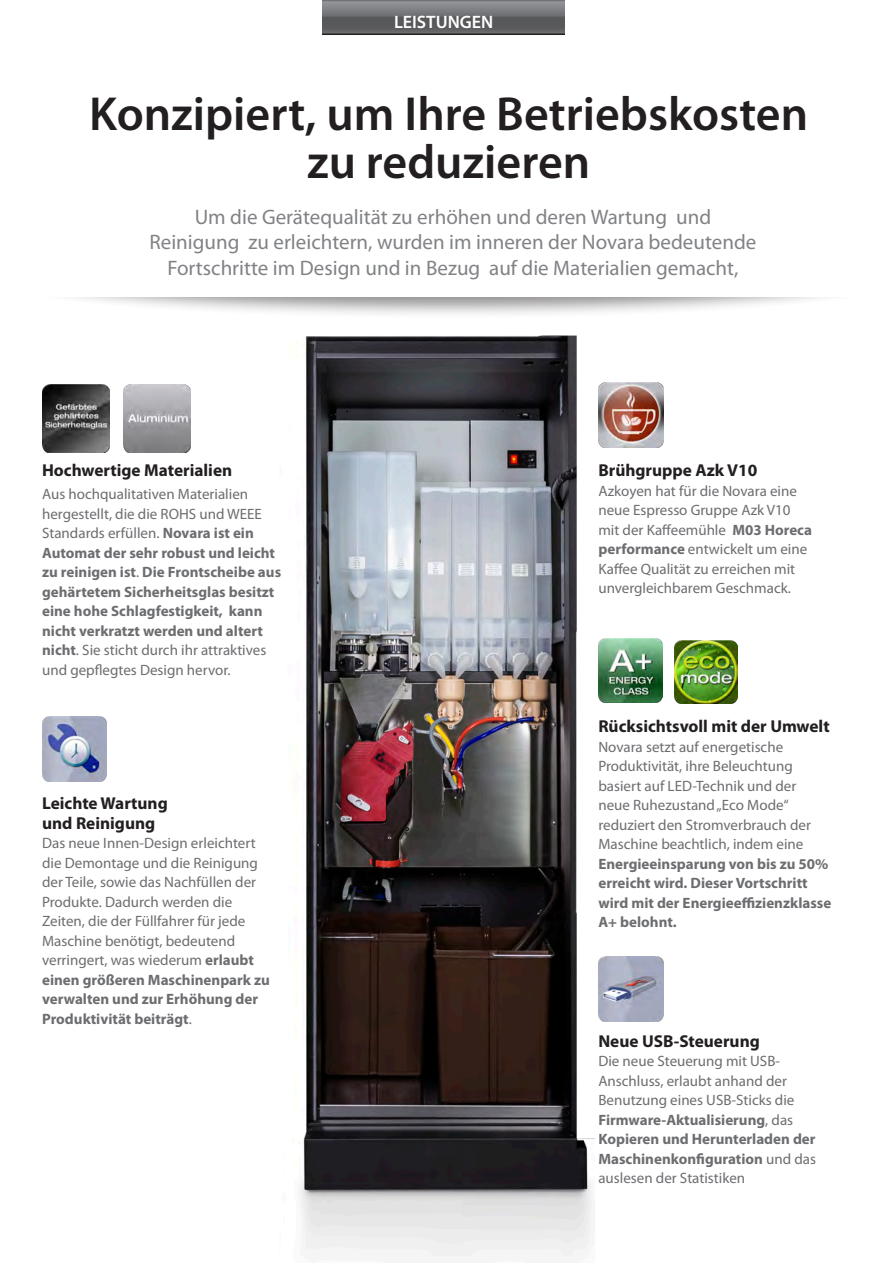
<style>
.page{position:relative;width:894px;height:1263px;background:#fff}
.page>*{position:absolute;margin:0;border:0;box-sizing:border-box;transform-origin:0 0}
.t1{font:600 48px "Myriad Pro";color:#231f20}
.t2{font:21px/25.2px "Myriad Pro";color:#808285;text-align:center}
.t3{font:600 18px "Myriad Pro";color:#fff}
.t4{font:700 17.25px "Myriad Pro";color:#231f20}
.t5{font:15px/19.5px "Myriad Pro";color:#6c6d70}
.t6{font:700 15px/19.5px "Myriad Pro";color:#6c6d70}
.s1{font-weight:400}
.s2{font-weight:700}
</style>
<div class="page">
<img style="left:298px;top:336px;width:297px;height:920px">
<div style="left:0;top:298px;width:881px;height:21px;background:#231f20;opacity:.5"></div>
<svg style="left:322px;top:0;width:243px;height:34px;background:#6c6d6f"></svg>
<img style="left:598px;top:383px;width:65px;height:64px">
<img style="left:598px;top:956px;width:65px;height:65px">
<img style="left:42px;top:716px;width:65px;height:65px">
<img style="left:598px;top:639px;width:64px;height:64px">
<img style="left:674px;top:640px;width:63px;height:63px">
<div style="left:0;top:298px;width:30px;height:21px;background:#fff"></div>
<img style="left:42px;top:385px;width:68px;height:67px">
<img style="left:123px;top:385px;width:67px;height:67px">
<p class="t3" style="left:394px;top:11px;width:101px">LEISTUNGEN</p>
<p class="t1" style="left:89px;top:83px;width:720px">Konzipiert, um Ihre Betriebskosten</p>
<p class="t1" style="left:307px;top:131px;width:285px">zu reduzieren</p>
<p class="t2" style="left:149px;top:204px;width:608px">Um die Gerätequalität zu erhöhen und deren Wartung und<br>Reinigung zu erleichtern, wurden im inneren der Novara bedeutende<br>Fortschritte im Design und in Bezug auf die Materialien gemacht,</p>
<p class="t4" style="left:42px;top:459px;width:192px">Hochwertige Materialien</p>
<p class="t6" style="left:42px;top:484px;width:240px"><span class="s1">Aus hochqualitativen Materialien hergestellt, die die ROHS und WEEE Standards erfüllen.</span> Novara ist ein Automat der sehr robust und leicht zu reinigen ist<span class="s1">.</span> Die Frontscheibe aus gehärtetem Sicherheitsglas besitzt eine hohe Schlagfestigkeit, kann nicht verkratzt werden und altert nicht<span class="s1">. Sie sticht durch ihr attraktives und gepflegtes Design hervor.</span></p>
<p class="t4" style="left:42px;top:792px;width:127px">Leichte Wartung</p>
<p class="t4" style="left:42px;top:812px;width:115px">und Reinigung</p>
<p class="t5" style="left:42px;top:833px;width:229px">Das neue Innen-Design erleichtert die Demontage und die Reinigung der Teile, sowie das Nachfüllen der<br>Produkte. Dadurch werden die<br>Zeiten, die der Füllfahrer für jede<br>Maschine benötigt, bedeutend verringert, was wiederum <span class="s2">erlaubt einen größeren Maschinenpark zu verwalten und zur Erhöhung der<br>Produktivität beiträgt</span>.</p>
<p class="t4" style="left:598px;top:459px;width:160px">Brühgruppe Azk V10</p>
<p class="t5" style="left:598px;top:481px;width:215px">Azkoyen hat für die Novara eine neue Espresso Gruppe Azk V10 mit der Kaffeemühle <span class="s2">M03 Horeca performance</span> entwickelt um eine<br>Kaffee Qualität zu erreichen mit unvergleichbarem Geschmack.</p>
<p class="t4" style="left:598px;top:715px;width:233px">Rücksichtsvoll mit der Umwelt</p>
<p class="t5" style="left:598px;top:737px;width:234px">Novara setzt auf energetische<br>Produktivität, ihre Beleuchtung basiert auf LED-Technik und der neue Ruhezustand „Eco Mode“ reduziert den Stromverbrauch der<br>Maschine beachtlich, indem eine<br><span class="s2">Energieeinsparung von bis zu 50% erreicht wird. Dieser Vortschritt wird mit der Energieeffizienzklasse<br>A+ belohnt.</span></p>
<p class="t4" style="left:598px;top:1029px;width:163px">Neue USB-Steuerung</p>
<p class="t5" style="left:598px;top:1051px;width:219px">Die neue Steuerung mit USB-<br>Anschluss, erlaubt anhand der<br>Benutzung eines USB-Sticks die<br><span class="s2">Firmware-Aktualisierung</span>, das<br><span class="s2">Kopieren und Herunterladen der<br>Maschinenkonfiguration</span> und das auslesen der Statistiken</p>
</div>
